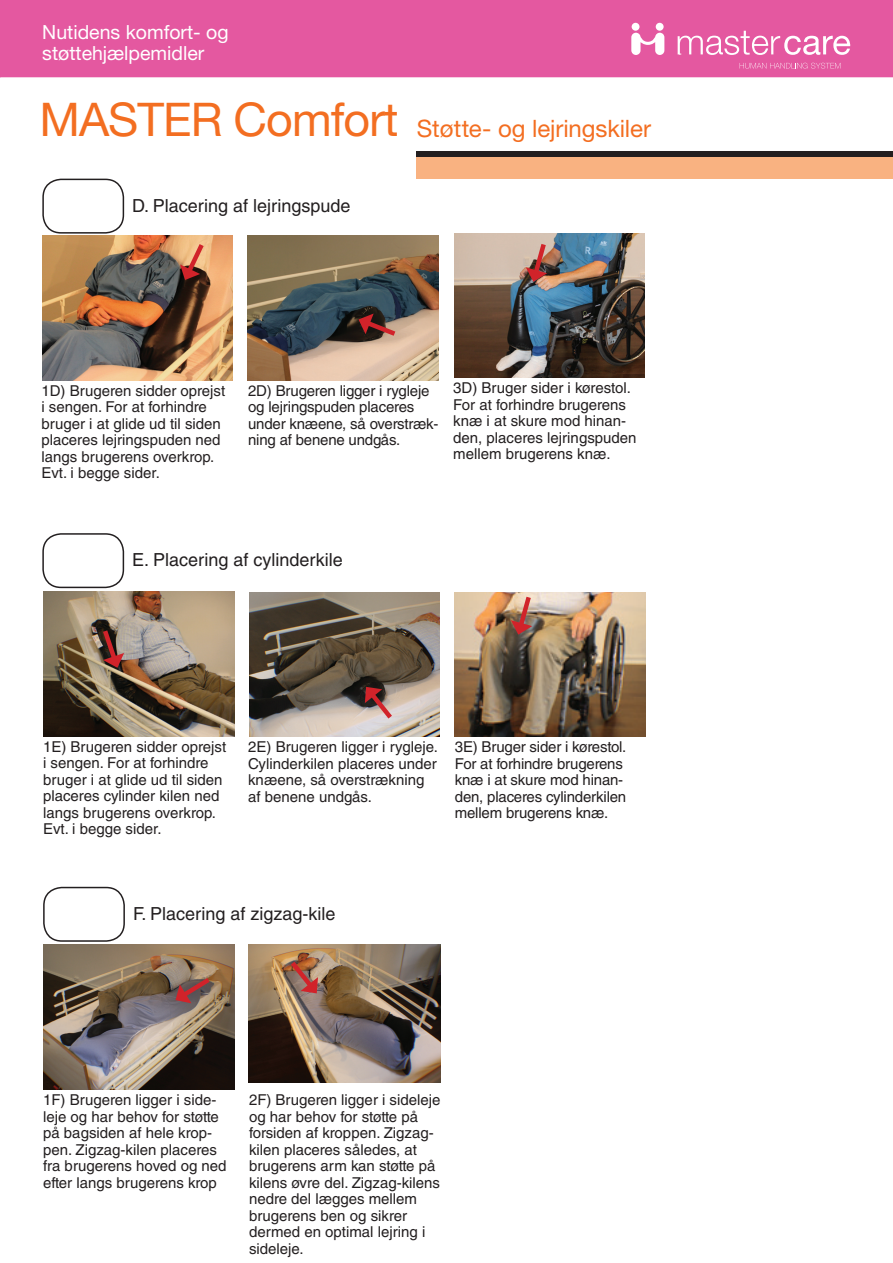
<style>
.page{position:relative;width:893px;height:1263px;background:#fff}
.page>*{position:absolute;margin:0;border:0;box-sizing:border-box;transform-origin:0 0}
.Overskrift_31_pt{font:46.5px "Helvetica Neue LT Std";letter-spacing:-.02em;color:#f36e21}
.Underoverskrift{font:24px "Helvetica Neue LT Std";letter-spacing:-.005em;color:#f36e21}
.t1{font:19.5px/21px "Helvetica Neue LT Std";color:#fff}
.t2{font:18px "Helvetica LT Std";color:#231f20}
.t3{font:15px/16.5px "Helvetica LT Std";color:#231f20}
</style>
<div class="page">
<div style="left:417px;top:157px;width:476px;height:22px;background:#f9b281"></div>
<div style="left:0;top:0;width:893px;height:77px;background:#e458a0"></div>
<div style="left:417px;top:151px;width:476px;height:6px;background:#231f20"></div>
<svg style="left:631px;top:33px;width:33px;height:22px"></svg>
<div style="left:632px;top:23px;width:7px;height:8px;background:#fff;border-radius:50%"></div>
<div style="left:656px;top:23px;width:8px;height:8px;background:#fff;border-radius:50%"></div>
<svg style="left:678px;top:31px;width:172px;height:24px"></svg>
<svg style="left:740px;top:63px;width:100px;height:6px"></svg>
<div style="left:42px;top:533px;width:82px;height:55px;border:2px solid #231f20;border-radius:18px"></div>
<img style="left:247px;top:236px;width:192px;height:144px">
<img style="left:42px;top:236px;width:191px;height:144px">
<div style="left:42px;top:179px;width:82px;height:55px;border:2px solid #231f20;border-radius:18px"></div>
<img style="left:249px;top:945px;width:191px;height:137px">
<img style="left:43px;top:945px;width:191px;height:144px">
<img style="left:43px;top:592px;width:191px;height:144px">
<svg style="left:286px;top:957px;width:32px;height:36px"></svg>
<svg style="left:175px;top:974px;width:40px;height:29px"></svg>
<svg style="left:358px;top:313px;width:42px;height:26px"></svg>
<svg style="left:99px;top:625px;width:25px;height:43px"></svg>
<div style="left:43px;top:887px;width:82px;height:55px;border:2px solid #231f20;border-radius:18px"></div>
<svg style="left:180px;top:239px;width:28px;height:41px"></svg>
<img style="left:454px;top:233px;width:190px;height:145px">
<svg style="left:526px;top:239px;width:23px;height:43px"></svg>
<img style="left:454px;top:592px;width:191px;height:145px">
<img style="left:249px;top:592px;width:190px;height:145px">
<svg style="left:365px;top:687px;width:31px;height:36px"></svg>
<svg style="left:511px;top:592px;width:23px;height:43px"></svg>
<h3 class="t1" style="left:42px;top:21px;width:188px">Nutidens komfort- og støttehjælpemidler</h3>
<p class="Overskrift_31_pt" style="left:39px;top:92px;width:361px">MASTER Comfort</p>
<p class="Underoverskrift" style="left:417px;top:114px;width:236px">Støtte- og lejringskiler</p>
<p class="t2" style="left:132px;top:195px;width:220px">D. Placering af lejringspude</p>
<p class="t3" style="left:41px;top:382px;width:185px">1D) Brugeren sidder oprejst i sengen. For at forhindre bruger i at glide ud til siden placeres lejringspuden ned langs brugerens overkrop.<br>Evt. i begge sider.</p>
<p class="t3" style="left:248px;top:382px;width:192px">2D) Brugeren ligger i rygleje og lejringspuden placeres under knæene, så overstræk&shy;ning af benene undgås.</p>
<p class="t3" style="left:453px;top:380px;width:185px">3D) Bruger sider i kørestol.<br>For at forhindre brugerens knæ i at skure mod hinan&shy;den, placeres lejringspuden mellem brugerens knæ.</p>
<p class="t2" style="left:132px;top:549px;width:212px">E. Placering af cylinderkile</p>
<p class="t3" style="left:43px;top:738px;width:185px">1E) Brugeren sidder oprejst i sengen. For at forhindre bruger i at glide ud til siden placeres cylinder kilen ned langs brugerens overkrop.<br>Evt. i begge sider.</p>
<p class="t3" style="left:248px;top:739px;width:191px">2E) Brugeren ligger i rygleje.<br>Cylinderkilen placeres under knæene, så overstrækning af benene undgås.</p>
<p class="t3" style="left:455px;top:739px;width:173px">3E) Bruger sider i kørestol.<br>For at forhindre brugerens knæ i at skure mod hinan&shy;den, placeres cylinderkilen mellem brugerens knæ.</p>
<p class="t2" style="left:133px;top:903px;width:204px">F. Placering af zigzag-kile</p>
<p class="t3" style="left:43px;top:1091px;width:185px">1F) Brugeren ligger i side&shy;leje og har behov for støtte på bagsiden af hele krop&shy;pen. Zigzag-kilen placeres fra brugerens hoved og ned efter langs brugerens krop</p>
<p class="t3" style="left:249px;top:1091px;width:193px">2F) Brugeren ligger i sideleje og har behov for støtte på forsiden af kroppen. Zigzag&shy;kilen placeres således, at brugerens arm kan støtte på kilens øvre del. Zigzag-kilens nedre del lægges mellem brugerens ben og sikrer dermed en optimal lejring i sideleje.</p>
</div>
